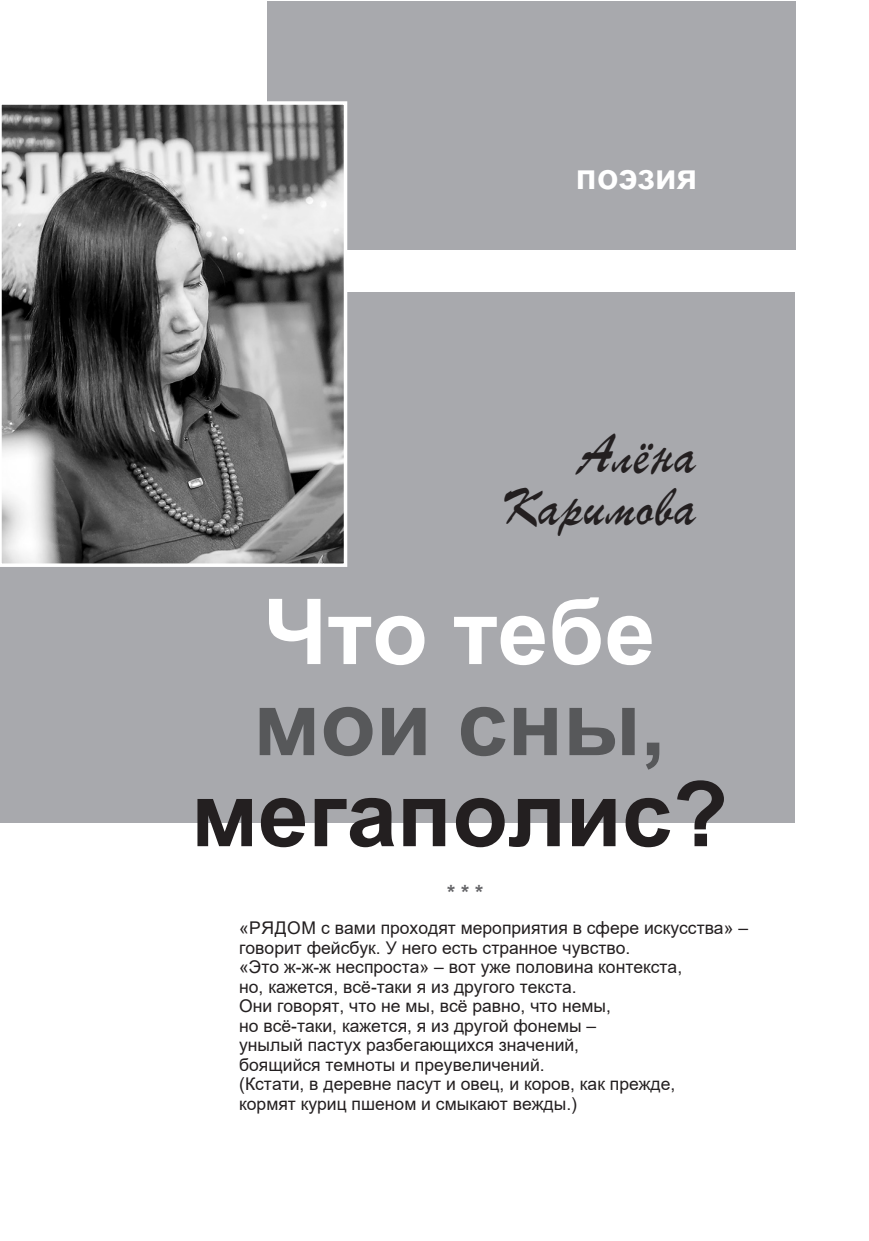
<style>
.page{position:relative;width:869px;height:1241px;background:#fff}
.page>*{position:absolute;margin:0;border:0;box-sizing:border-box;transform-origin:0 0}
.t1{font:700 91px "Arial";color:#231f20}
.t2{font:700 91px "Arial";color:#fff}
.t3{font:700 91px "Arial";color:#57585a}
.t4{font:52.5px/52.5px "TT Parsec";color:#231f20;text-align:right;scale:.9 1}
.t5{font:700 35px "Arial";color:#fff}
.t6{font:700 21px "Arial";color:#636366}
.t7{font:17.5px/19.4px "Arial";color:#231f20}
</style>
<div class="page">
<div style="left:0;top:292px;width:794px;height:530px;background:#a8a9ad"></div>
<div style="left:267px;top:2px;width:527px;height:248px;background:#a8a9ad"></div>
<svg style="left:0;top:101px;width:347px;height:466px;background:#7d7d7d"></svg>
<h3 class="t5" style="left:575px;top:157px;width:123px">поэзия</h3>
<h2 class="t4" style="left:500px;top:430px;width:220px">Алёна<br>Каримова</h2>
<h1 class="t2" style="left:263px;top:581px;width:393px">Что тебе</h1>
<h1 class="t3" style="left:253px;top:672px;width:414px">мои сны,</h1>
<h1 class="t1" style="left:190px;top:763px;width:538px">мегаполис?</h1>
<p class="t6" style="left:447px;top:880px;width:38px">***</p>
<p class="t7" style="left:239px;top:918px;width:510px">«РЯДОМ с вами проходят мероприятия в сфере искусства» – говорит фейсбук. У него есть странное чувство.<br>«Это ж-ж-ж неспроста» – вот уже половина контекста,<br>но, кажется, всё-таки я из другого текста.<br>Они говорят, что не мы, всё равно, что немы,<br>но всё-таки, кажется, я из другой фонемы –<br>унылый пастух разбегающихся значений,<br>боящийся темноты и преувеличений.<br>(Кстати, в деревне пасут и овец, и коров, как прежде,<br>кормят куриц пшеном и смыкают вежды.)</p>
</div>
